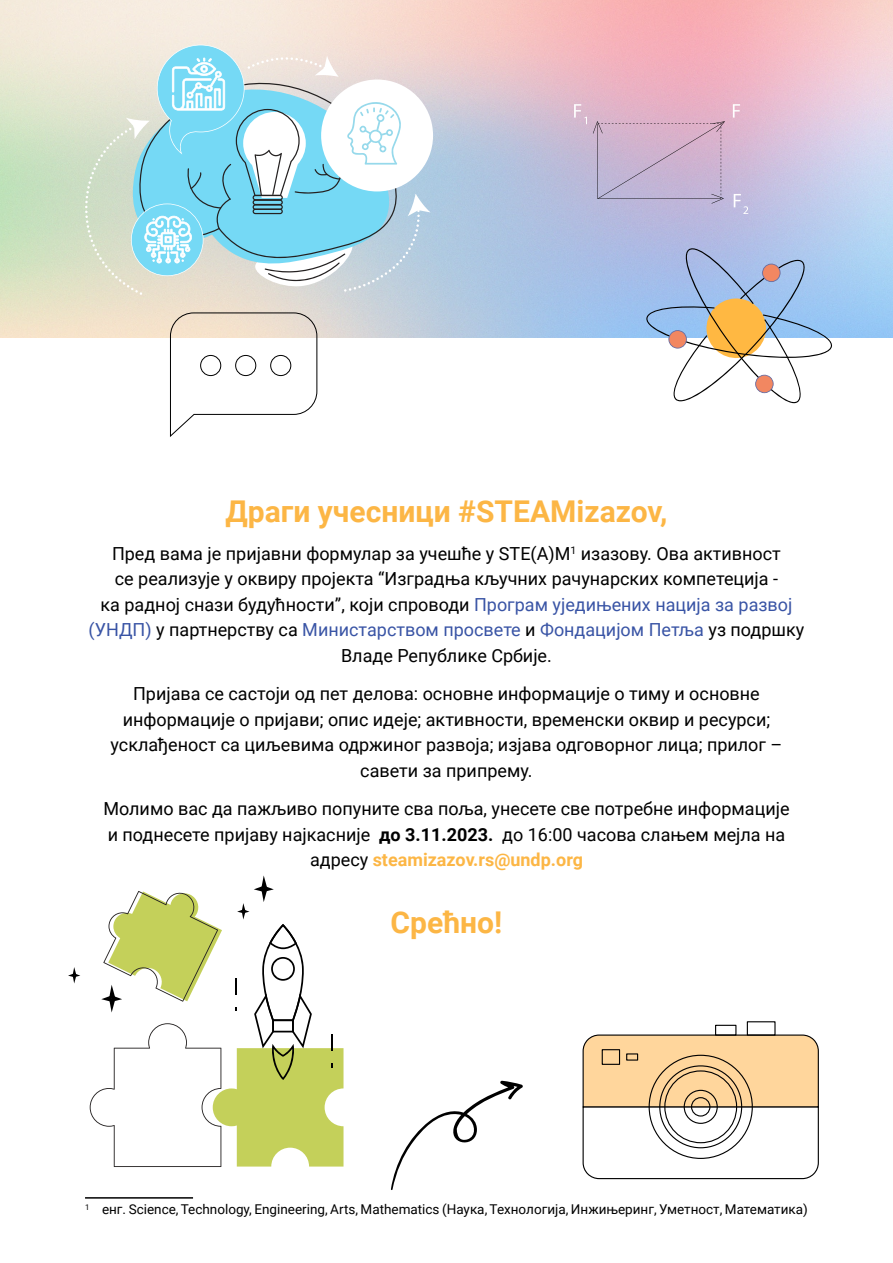
<style>
.page{position:relative;width:893px;height:1263px;background:#fff}
.page>*{position:absolute;margin:0;border:0;box-sizing:border-box;transform-origin:0 0}
.t1{font:700 30px "Roboto";color:#fcb645}
.t2{font:18px/25.5px "Roboto";color:#000;text-align:center}
.t3{font:13.5px "Roboto";color:#000}
.s1{color:#3954a5}
.s2{font-weight:700}
.s3{font-weight:700;color:#fcb645}
</style>
<div class="page">
<hr style="left:85px;top:1197px;width:108px;height:1px;background:#000">
<svg style="left:645px;top:243px;width:188px;height:161px"></svg>
<svg style="left:68px;top:967px;width:12px;height:16px"></svg>
<svg style="left:90px;top:875px;width:253px;height:292px"></svg>
<svg style="left:85px;top:45px;width:346px;height:250px"></svg>
<svg style="left:582px;top:1021px;width:237px;height:159px"></svg>
<svg style="left:391px;top:1080px;width:132px;height:110px"></svg>
<svg style="left:170px;top:312px;width:148px;height:125px"></svg>
<div style="left:201px;top:355px;width:20px;height:21px;background:#fff;border-radius:50%"></div>
<div style="left:200px;top:355px;width:21px;height:21px;border:1px solid #000;border-radius:50%"></div>
<div style="left:236px;top:355px;width:20px;height:21px;background:#fff;border-radius:50%"></div>
<div style="left:235px;top:355px;width:21px;height:21px;border:1px solid #000;border-radius:50%"></div>
<div style="left:271px;top:355px;width:20px;height:21px;background:#fff;border-radius:50%"></div>
<div style="left:270px;top:355px;width:21px;height:21px;border:1px solid #000;border-radius:50%"></div>
<svg style="left:574px;top:104px;width:13px;height:20px"></svg>
<svg style="left:734px;top:194px;width:14px;height:20px"></svg>
<svg style="left:733px;top:104px;width:7px;height:14px"></svg>
<svg style="left:593px;top:121px;width:132px;height:83px;background:#c6afcc"></svg>
<h1 class="t1" style="left:225px;top:490px;width:444px">Драги учесници #STEAMizazov,</h1>
<p class="t2" style="left:89px;top:540px;width:717px">Пред вама је пријавни формулар за учешће у SТЕ(А)М<sup>1</sup> изазову. Ова активност<br>се реализује у оквиру пројекта “Изградња кључних рачунарских компетеција -<br>ка радној снази будућности”, који спроводи <span class="s1">Програм уједињених нација за развој (УНДП)</span> у партнерству са <span class="s1">Министарством просвете</span> и <span class="s1">Фондацијом Петља</span> уз подршку Владе Републике Србије.</p>
<p class="t2" style="left:111px;top:680px;width:673px">Пријава се састоји од пет делова: основне информације о тиму и основне информације о пријави; опис идеје; активности, временски оквир и ресурси; усклађеност са циљевима одржиног развоја; изјава одговорног лица; прилог – савети за припрему.</p>
<p class="t2" style="left:103px;top:795px;width:688px">Молимо вас да пажљиво попуните сва поља, унесете све потребне информације и поднесете пријаву најкасније <span class="s2">до 3.11.2023.</span> до 16:00 часова слањем мејла на адресу <span class="s3">steamizazov.rs@undp.org</span></p>
<h1 class="t1" style="left:391px;top:901px;width:113px">Срећно!</h1>
<p class="t3" style="left:85px;top:1200px;width:724px"><sup>1</sup> енг. Science, Technology, Engineering, Arts, Mathematics (Наука, Технологија, Инжињеринг, Уметност, Математика)</p>
</div>
